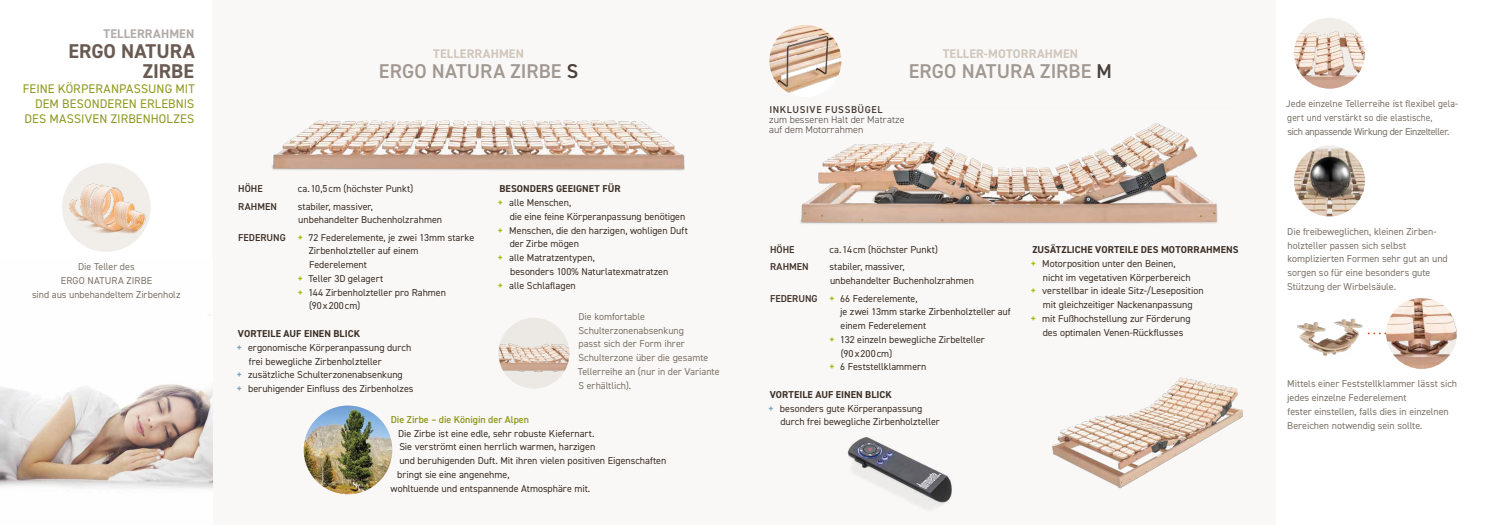
<style>
.page{position:relative;width:1489px;height:525px;background:#fff}
.page>*{position:absolute;margin:0;border:0;box-sizing:border-box;transform-origin:0 0}
.t1{font:600 20px "DIN2014";letter-spacing:.005em;color:#a09891}
.t2{font:700 20px/20px "DIN2014";color:#695b52;text-align:right}
.t3{font:12.5px/15px "DIN2014";letter-spacing:.01em;color:#8f981e;text-align:right}
.t4{font:700 12.5px "DIN2014";letter-spacing:.015em;color:#d0c6bc}
.t5{font:700 12.5px "DIN2014";letter-spacing:.015em;color:#b2aaa8}
.t6{font:10px/13.8px "DIN2014";letter-spacing:-.005em;color:#3c3028}
.t7{font:10px/13.8px "DIN2014";letter-spacing:-.005em;color:#7d746a}
.t8{font:700 10px/13.8px "DIN2014";letter-spacing:.005em;color:#3c3028}
.t9{font:300 10px/10px "DIN2014";letter-spacing:.005em;color:#493f39}
.t10{font:600 10px "DIN2014";letter-spacing:-.005em;color:#8f981e}
.t11{font:600 10px "DIN2014";letter-spacing:.005em;color:#3c3028}
.t12{font:10px "DIN2014";letter-spacing:.015em;color:#3c3028}
.t13{font:600 10px "DIN2014";letter-spacing:.06em;color:#493f39}
.s1{color:#493f39}
.s2{font-weight:600}
.s3{font-weight:800;color:#a6be14}
.s4{font-weight:800;color:#71aaba}
.s5{font-weight:400}
</style>
<div class="page">
<div style="left:213px;top:0;width:1063px;height:524px;background:#faf8f6"></div>
<img style="left:847px;top:437px;width:105px;height:73px">
<img style="left:0;top:315px;width:213px;height:174px">
<img style="left:272px;top:120px;width:413px;height:51px">
<img style="left:800px;top:123px;width:418px;height:101px">
<img style="left:304px;top:405px;width:88px;height:89px;border-radius:44px">
<div style="left:62px;top:163px;width:89px;height:89px;background:#f1eeea;border-radius:50%"></div>
<img style="left:69px;top:171px;width:82px;height:81px">
<img style="left:1052px;top:377px;width:191px;height:112px">
<img style="left:1293px;top:18px;width:71px;height:71px;border-radius:35px">
<img style="left:1293px;top:145px;width:71px;height:71px;border-radius:35px">
<svg style="left:1367px;top:332px;width:18px;height:2px"></svg>
<img style="left:1293px;top:298px;width:71px;height:71px;border-radius:35px">
<img style="left:1385px;top:298px;width:71px;height:71px;border-radius:35px">
<img style="left:498px;top:318px;width:71px;height:70px">
<img style="left:769px;top:25px;width:72px;height:72px;border-radius:36px">
<p class="t5" style="left:103px;top:25px;width:92px">TELLERRAHMEN</p>
<h1 class="t2" style="left:68px;top:41px;width:128px">ERGO NATURA<br>ZIRBE</h1>
<p class="t3" style="left:23px;top:81px;width:174px">FEINE KÖRPERANPASSUNG MIT<br>DEM BESONDEREN ERLEBNIS<br>DES MASSIVEN ZIRBENHOLZES</p>
<p class="t7" style="left:32px;top:259px;width:150px;text-align:center">Die Teller des<br>ERGO NATURA ZIRBE<br>sind aus unbehandeltem Zirbenholz</p>
<p class="t4" style="left:433px;top:45px;width:92px">TELLERRAHMEN</p>
<h1 class="t1" style="left:379px;top:58px;width:201px">ERGO NATURA ZIRBE <span class="s1">S</span></h1>
<p class="t11" style="left:238px;top:182px;width:26px">HÖHE</p>
<p class="t6" style="left:298px;top:182px;width:117px">ca.10,5cm (höchster Punkt)</p>
<p class="t11" style="left:238px;top:199px;width:40px">RAHMEN</p>
<p class="t6" style="left:298px;top:199px;width:146px">stabiler, massiver,<br>unbehandelter Buchenholzrahmen</p>
<p class="t6" style="left:238px;top:230px;width:237px"><span class="s2">FEDERUNG</span> <span class="s3">+</span> 72 Federelemente, je zwei 13mm starke</p>
<p class="t6" style="left:309px;top:244px;width:111px">Zirbenholzteller auf einem</p>
<p class="t6" style="left:309px;top:257px;width:59px">Federelement</p>
<p class="t6" style="left:298px;top:271px;width:87px"><span class="s3">+</span> Teller 3D gelagert</p>
<p class="t6" style="left:298px;top:285px;width:150px"><span class="s3">+</span> 144 Zirbenholzteller pro Rahmen</p>
<p class="t12" style="left:309px;top:299px;width:53px">(90x200cm)</p>
<p class="t8" style="left:238px;top:326px;width:124px">VORTEILE AUF EINEN BLICK</p>
<p class="t6" style="left:237px;top:340px;width:176px"><span class="s4">+</span> ergonomische Körperanpassung durch</p>
<p class="t6" style="left:249px;top:354px;width:134px">frei bewegliche Zirbenholzteller</p>
<p class="t6" style="left:237px;top:367px;width:167px"><span class="s4">+</span> zusätzliche Schulterzonenabsenkung</p>
<p class="t6" style="left:237px;top:381px;width:178px"><span class="s4">+</span> beruhigender Einfluss des Zirbenholzes</p>
<p class="t8" style="left:498px;top:182px;width:124px">BESONDERS GEEIGNET FÜR <span class="s3">+</span> <span class="s5">alle Menschen,</span></p>
<p class="t6" style="left:509px;top:209px;width:177px">die eine feine Körperanpassung benötigen</p>
<p class="t6" style="left:498px;top:223px;width:191px"><span class="s3">+</span> Menschen, die den harzigen, wohligen Duft</p>
<p class="t6" style="left:509px;top:237px;width:71px">der Zirbe mögen</p>
<p class="t6" style="left:498px;top:250px;width:98px"><span class="s3">+</span> alle Matratzentypen,</p>
<p class="t6" style="left:510px;top:264px;width:160px">besonders 100% Naturlatexmatratzen</p>
<p class="t6" style="left:498px;top:278px;width:79px"><span class="s3">+</span> alle Schlaflagen</p>
<p class="t7" style="left:578px;top:309px;width:143px">Die komfortable<br>Schulterzonenabsenkung<br>passt sich der Form ihrer<br>Schulterzone über die gesamte<br>Tellerreihe an (nur in der Variante<br>S erhältlich).</p>
<p class="t10" style="left:391px;top:412px;width:140px">Die Zirbe – die Königin der Alpen</p>
<p class="t6" style="left:398px;top:426px;width:198px">Die Zirbe ist eine edle, sehr robuste Kiefernart.</p>
<p class="t6" style="left:399px;top:439px;width:197px">Sie verströmt einen herrlich warmen, harzigen</p>
<p class="t6" style="left:399px;top:453px;width:268px">und beruhigenden Duft. Mit ihren vielen positiven Eigenschaften</p>
<p class="t6" style="left:397px;top:467px;width:114px">bringt sie eine angenehme,</p>
<p class="t6" style="left:390px;top:481px;width:201px">wohltuende und entspannende Atmosphäre mit.</p>
<p class="t4" style="left:942px;top:45px;width:137px">TELLER-MOTORRAHMEN</p>
<h1 class="t1" style="left:908px;top:58px;width:205px">ERGO NATURA ZIRBE <span class="s1">M</span></h1>
<p class="t13" style="left:769px;top:102px;width:115px">INKLUSIVE FUSSBÜGEL</p>
<p class="t9" style="left:769px;top:114px;width:137px">zum besseren Halt der Matratze auf dem Motorrahmen</p>
<p class="t11" style="left:770px;top:243px;width:26px">HÖHE</p>
<p class="t6" style="left:829px;top:242px;width:110px">ca.14cm (höchster Punkt)</p>
<p class="t11" style="left:770px;top:260px;width:40px">RAHMEN</p>
<p class="t6" style="left:829px;top:260px;width:146px">stabiler, massiver,<br>unbehandelter Buchenholzrahmen</p>
<p class="t6" style="left:770px;top:291px;width:149px"><span class="s2">FEDERUNG</span> <span class="s3">+</span> 66 Federelemente,</p>
<p class="t6" style="left:840px;top:304px;width:172px">je zwei 13mm starke Zirbenholzteller auf</p>
<p class="t6" style="left:840px;top:318px;width:87px">einem Federelement</p>
<p class="t6" style="left:829px;top:332px;width:157px"><span class="s3">+</span> 132 einzeln bewegliche Zirbelteller</p>
<p class="t12" style="left:840px;top:346px;width:53px">(90x200cm)</p>
<p class="t6" style="left:829px;top:359px;width:98px"><span class="s3">+</span> 6 Feststellklammern</p>
<p class="t8" style="left:769px;top:387px;width:124px">VORTEILE AUF EINEN BLICK</p>
<p class="t6" style="left:768px;top:401px;width:155px"><span class="s4">+</span> besonders gute Körperanpassung</p>
<p class="t6" style="left:780px;top:414px;width:161px">durch frei bewegliche Zirbenholzteller</p>
<p class="t8" style="left:1032px;top:242px;width:208px">ZUSÄTZLICHE VORTEILE DES MOTORRAHMENS</p>
<p class="t6" style="left:1030px;top:256px;width:146px"><span class="s3">+</span> Motorposition unter den Beinen,</p>
<p class="t6" style="left:1042px;top:270px;width:149px">nicht im vegetativen Körperbereich</p>
<p class="t6" style="left:1030px;top:284px;width:174px"><span class="s3">+</span> verstellbar in ideale Sitz-/Leseposition</p>
<p class="t6" style="left:1042px;top:297px;width:151px">mit gleichzeitiger Nackenanpassung</p>
<p class="t6" style="left:1030px;top:311px;width:161px"><span class="s3">+</span> mit Fußhochstellung zur Förderung</p>
<p class="t6" style="left:1042px;top:325px;width:142px">des optimalen Venen-Rückflusses</p>
<p class="t7" style="left:1285px;top:96px;width:174px">Jede einzelne Tellerreihe ist flexibel gela&shy;gert und verstärkt so die elastische,<br>sich anpassende Wirkung der Einzelteller.</p>
<p class="t7" style="left:1286px;top:224px;width:162px">Die freibeweglichen, kleinen Zirben&shy;holzteller passen sich selbst komplizierten Formen sehr gut an und sorgen so für eine besonders gute Stützung der Wirbelsäule.</p>
<p class="t7" style="left:1287px;top:376px;width:171px">Mittels einer Feststellklammer lässt sich jedes einzelne Federelement<br>fester einstellen, falls dies in einzelnen Bereichen notwendig sein sollte.</p>
</div>
